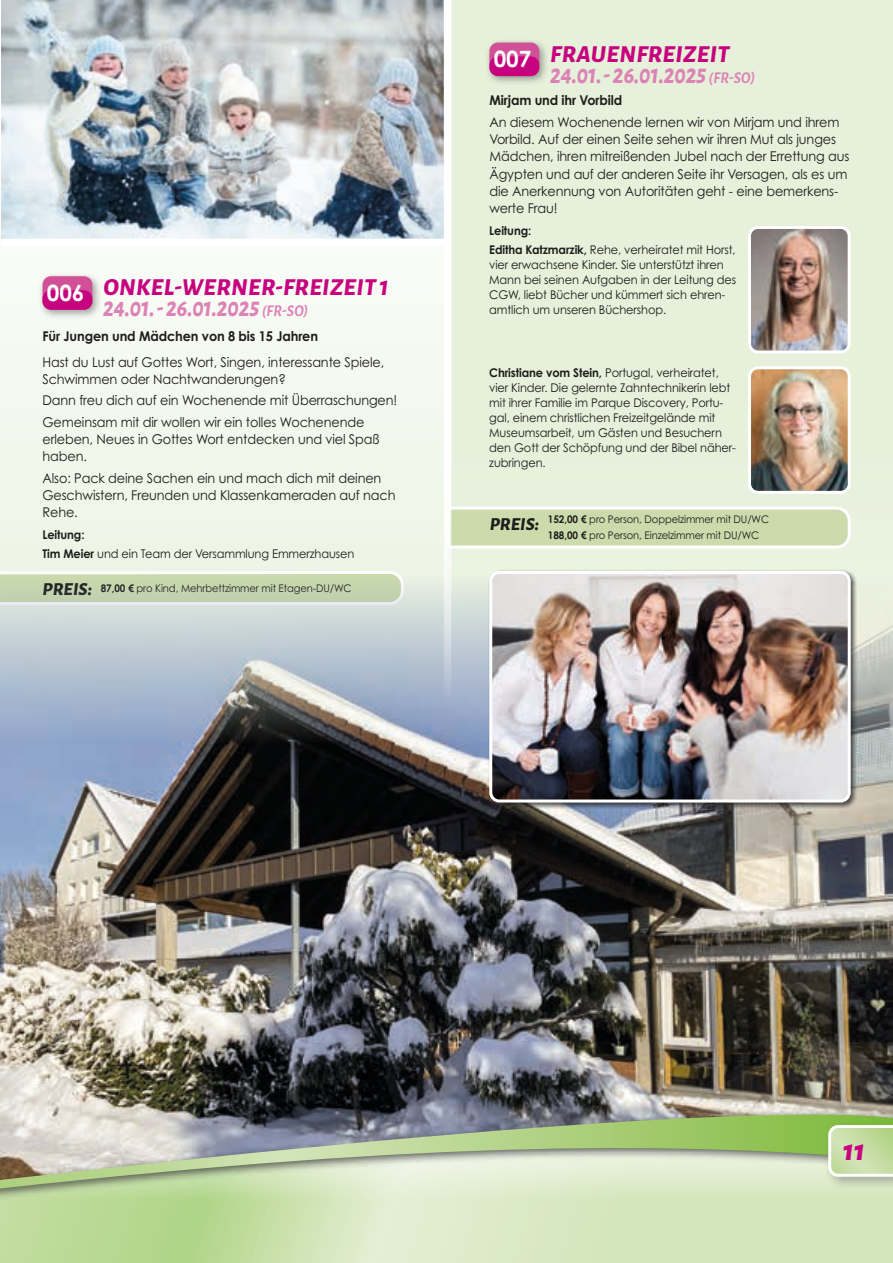
<style>
.page{position:relative;width:893px;height:1263px;background:#fff}
.page>*{position:absolute;margin:0;border:0;box-sizing:border-box;transform-origin:0 0}
.t1{font:italic 800 30px "Alegreya Sans";color:#c7027f}
.t2{font:italic 800 24px/21px "Alegreya Sans";letter-spacing:.02em;color:#c7027f}
.t3{font:italic 800 24px/21px "Alegreya Sans";letter-spacing:.02em;color:#dc83b5;scale:.9 1}
.t4{font:700 22.5px "Century Gothic Pro";color:#fff}
.t5{font:13.5px/17.2px "Century Gothic Pro";letter-spacing:-.01em;color:#1d1d1b;scale:.95 1}
.t6{font:700 13.5px "Century Gothic Pro";letter-spacing:-.01em;color:#1d1d1b;scale:.95 1}
.t7{font:12px/15px "Century Gothic Pro";letter-spacing:-.01em;color:#1d1d1b;scale:.95 1}
.t8{font:700 12px/19.2px "Century Gothic Pro";letter-spacing:-.01em;color:#1d1d1b;scale:.95 1}
.t9{font:10.5px/15.6px "Century Gothic Pro";letter-spacing:-.01em;color:#1d1d1b;scale:.95 1}
.s1{color:#dc83b5}
.s2{font-weight:700;font-size:16.5px;color:#dc83b5}
.s3{font-weight:700}
.s4{font-family:"Alegreya Sans";font-weight:800;font-style:italic;font-size:18px}
.s5{color:#c7027f}
.s6{font-weight:700;font-size:16.5px}
.s7{font-weight:400}
</style>
<div class="page">
<hr style="left:0;top:0;width:1px;height:1199px;background:#e6f0da">
<div style="left:0;top:100px;width:446px;height:1084px;background:#f3f8ee"></div>
<div style="left:448px;top:0;width:445px;height:1149px;background:#e6f0da"></div>
<img style="left:1px;top:0;width:443px;height:239px">
<div style="left:37px;top:271px;width:65px;height:48px;background:#1d1d1b;opacity:.4"></div>
<div style="left:43px;top:276px;width:49px;height:34px;background:#d15098;border-radius:9px"></div>
<div style="left:43px;top:290px;width:49px;height:20px;background:#c7027f;border-radius:9px"></div>
<div style="left:484px;top:37px;width:64px;height:49px;background:#1d1d1b;opacity:.4"></div>
<div style="left:489px;top:43px;width:50px;height:33px;background:#d15098;border-radius:9px"></div>
<div style="left:489px;top:56px;width:50px;height:20px;background:#c7027f;border-radius:9px"></div>
<svg style="left:0;top:571px;width:399px;height:4px"></svg>
<svg style="left:451px;top:505px;width:400px;height:45px"></svg>
<img style="left:752px;top:230px;width:95px;height:119px">
<div style="left:748px;top:226px;width:103px;height:127px;border:3px solid #fff;border-radius:9px"></div>
<img style="left:752px;top:370px;width:95px;height:120px">
<div style="left:748px;top:366px;width:103px;height:128px;border:3px solid #fff;border-radius:9px"></div>
<img style="left:0;top:575px;width:893px;height:533px">
<img style="left:444px;top:0;width:7px;height:1108px">
<svg style="left:0;top:1219px;width:893px;height:44px"></svg>
<div style="left:0;top:1108px;width:893px;height:111px;background:#1d1d1b;opacity:.75"></div>
<svg style="left:0;top:1114px;width:893px;height:74px"></svg>
<div style="left:1px;top:239px;width:447px;height:7px;background:#fff"></div>
<div style="left:823px;top:1120px;width:70px;height:70px;background:#1d1d1b;opacity:.3"></div>
<svg style="left:828px;top:1125px;width:65px;height:52px"></svg>
<div style="left:487px;top:568px;width:370px;height:241px;background:#1d1d1b;opacity:.75"></div>
<img style="left:491px;top:572px;width:358px;height:229px">
<div style="left:489px;top:571px;width:362px;height:231px;border:3px solid #fff;border-radius:9px"></div>
<h3 class="t4" style="left:47px;top:279px;width:39px">006</h3>
<h2 class="t2" style="left:103px;top:275px;width:287px">ONKEL-WERNER-FREIZEIT 1<br><span class="s1">24.01. - 26.01.2025</span> <span class="s2">(FR-SO)</span></h2>
<p class="t6" style="left:43px;top:327px;width:292px">Für Jungen und Mädchen von 8 bis 15 Jahren</p>
<p class="t5" style="left:43px;top:353px;width:361px">Hast du Lust auf Gottes Wort, Singen, interessante Spiele,<br>Schwimmen oder Nachtwanderungen?</p>
<p class="t5" style="left:43px;top:390px;width:375px;line-height:21.5px">Dann freu dich auf ein Wochenende mit Überraschungen!<br>Gemeinsam mit dir wollen wir ein tolles Wochenende</p>
<p class="t5" style="left:43px;top:430px;width:356px">erleben, Neues in Gottes Wort entdecken und viel Spaß haben.</p>
<p class="t5" style="left:43px;top:469px;width:373px">Also: Pack deine Sachen ein und mach dich mit deinen<br>Geschwistern, Freunden und Klassenkameraden auf nach<br>Rehe.</p>
<p class="t7" style="left:43px;top:525px;width:330px;line-height:19.2px"><span class="s3">Leitung:<br>Tim Meier</span> und ein Team der Versammlung Emmerzhausen</p>
<p class="t9" style="left:43px;top:580px;width:327px"><span class="s4">PREIS:</span> <span class="s3">87,00 €</span> pro Kind, Mehrbettzimmer mit Etagen-DU/WC</p>
<h3 class="t4" style="left:494px;top:45px;width:39px">007</h3>
<h2 class="t3" style="left:550px;top:42px;width:229px"><span class="s5">FRAUENFREIZEIT<br></span>24.01. - 26.01.2025 <span class="s6">(FR-SO)</span></h2>
<p class="t6" style="left:489px;top:92px;width:141px">Mirjam und ihr Vorbild</p>
<p class="t5" style="left:489px;top:113px;width:380px">An diesem Wochenende lernen wir von Mirjam und ihrem Vorbild. Auf der einen Seite sehen wir ihren Mut als junges Mädchen, ihren mitreißenden Jubel nach der Errettung aus Ägypten und auf der anderen Seite ihr Versagen, als es um die Anerkennung von Autoritäten geht - eine bemerkens&shy;werte Frau!</p>
<p class="t8" style="left:489px;top:221px;width:261px">Leitung:<br>Editha Katzmarzik, <span class="s7">Rehe, verheiratet mit Horst,</span></p>
<p class="t7" style="left:489px;top:257px;width:261px">vier erwachsene Kinder. Sie unterstützt ihren Mann bei seinen Aufgaben in der Leitung des CGW, liebt Bücher und kümmert sich ehren&shy;amtlich um unseren Büchershop.</p>
<p class="t7" style="left:489px;top:365px;width:261px"><span class="s3">Christiane vom Stein,</span> Portugal, verheiratet, vier Kinder. Die gelernte Zahntechnikerin lebt mit ihrer Familie im Parque Discovery, Portu&shy;gal, einem christlichen Freizeitgelände mit Museumsarbeit, um Gästen und Besuchern den Gott der Schöpfung und der Bibel näher&shy;zubringen.</p>
<p class="t9" style="left:548px;top:512px;width:234px;text-indent:-58px"><span class="s4">PREIS:</span> <span class="s3">152,00 €</span> pro Person, Doppelzimmer mit DU/WC<br><span class="s3">188,00 €</span> pro Person, Einzelzimmer mit DU/WC</p>
<h1 class="t1" style="left:843px;top:1127px;width:24px">11</h1>
</div>
